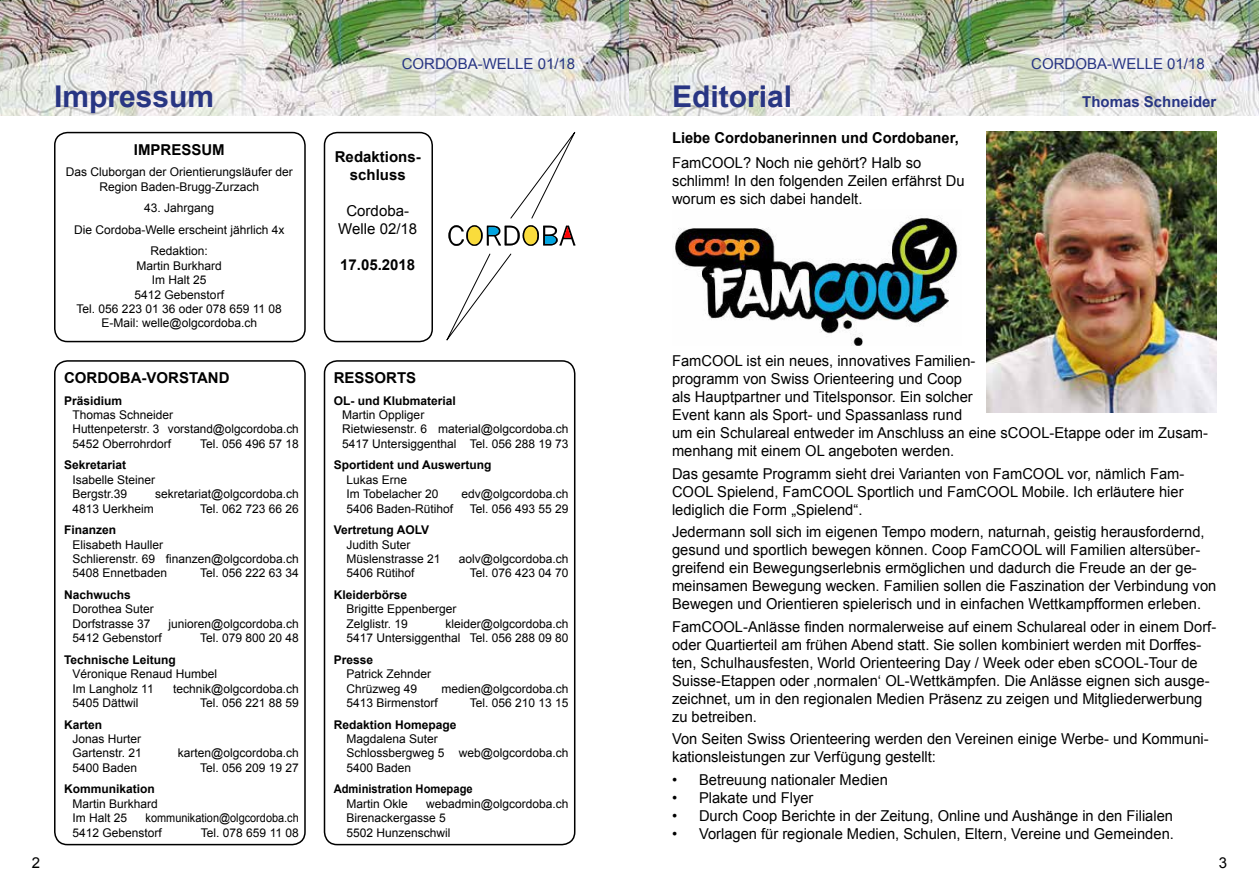
<style>
.page{position:relative;width:1259px;height:893px;background:#fff}
.page>*{position:absolute;margin:0;border:0;box-sizing:border-box;transform-origin:0 0}
.t1{font:700 30px "Arial";color:#283583}
.t2{font:15px/18px "Arial";color:#000}
.t3{font:700 15px/18px "Arial";color:#000;text-align:center}
.t4{font:15px "Arial";color:#283583}
.t5{font:700 15px "Arial";color:#283583}
.t6{font:12px/14.4px "Arial";color:#000}
.t7{font:700 12px "Arial";color:#000}
.t8{font:12px/14.4px "Arial";color:#000;scale:.91 1}
.t9{font:700 12px "Arial";color:#000;scale:.93 1}
</style>
<div class="page">
<img style="left:0;top:0;width:1259px;height:116px">
<svg style="left:446px;top:132px;width:129px;height:209px"></svg>
<div style="left:54px;top:360px;width:252px;height:485px;border:2px solid #000;border-radius:13px"></div>
<div style="left:54px;top:132px;width:252px;height:210px;border:2px solid #000;border-radius:13px"></div>
<div style="left:324px;top:132px;width:109px;height:210px;border:2px solid #000;border-radius:13px"></div>
<div style="left:324px;top:360px;width:251px;height:485px;border:2px solid #000;border-radius:13px"></div>
<img style="left:986px;top:132px;width:230px;height:280px">
<img style="left:675px;top:218px;width:285px;height:127px">
<h1 class="t1" style="left:54px;top:77px;width:162px">Impressum</h1>
<p class="t3" style="left:134px;top:141px;width:92px">IMPRESSUM</p>
<p class="t6" style="left:66px;top:165px;width:228px;text-align:center">Das Cluborgan der Orientierungsläufer der<br>Region Baden-Brugg-Zurzach</p>
<p class="t6" style="left:74px;top:197px;width:212px;line-height:21.6px;text-align:center">43. Jahrgang<br>Die Cordoba-Welle erscheint jährlich 4x<br>Redaktion:</p>
<p class="t6" style="left:77px;top:259px;width:207px;text-align:center">Martin Burkhard<br>Im Halt 25<br>5412 Gebenstorf<br>Tel. 056 223 01 36 oder 078 659 11 08<br>E-Mail: welle@olgcordoba.ch</p>
<p class="t3" style="left:64px;top:369px;width:167px">CORDOBA-VORSTAND</p>
<p class="t7" style="left:64px;top:392px;width:60px">Präsidium</p>
<p class="t6" style="left:73px;top:408px;width:228px">Thomas Schneider<br>Huttenpeterstr. 3 vorstand@olgcordoba.ch<br>5452 Oberrohrdorf</p>
<p class="t6" style="left:200px;top:436px;width:100px">Tel. 056 496 57 18</p>
<p class="t7" style="left:64px;top:457px;width:64px">Sekretariat</p>
<p class="t6" style="left:73px;top:472px;width:84px">Isabelle Steiner<br>Bergstr.39</p>
<p class="t6" style="left:155px;top:487px;width:145px">sekretariat@olgcordoba.ch</p>
<p class="t6" style="left:73px;top:501px;width:83px">4813 Uerkheim</p>
<p class="t6" style="left:200px;top:501px;width:100px">Tel. 062 723 66 26</p>
<p class="t7" style="left:64px;top:522px;width:54px">Finanzen</p>
<p class="t6" style="left:73px;top:537px;width:228px">Elisabeth Hauller<br>Schlierenstr. 69 finanzen@olgcordoba.ch<br>5408 Ennetbaden</p>
<p class="t6" style="left:200px;top:566px;width:100px">Tel. 056 222 63 34</p>
<p class="t7" style="left:64px;top:587px;width:68px">Nachwuchs</p>
<p class="t6" style="left:73px;top:602px;width:83px">Dorothea Suter<br>Dorfstrasse 37</p>
<p class="t6" style="left:168px;top:616px;width:132px">junioren@olgcordoba.ch</p>
<p class="t6" style="left:73px;top:631px;width:91px">5412 Gebenstorf</p>
<p class="t6" style="left:200px;top:631px;width:100px">Tel. 079 800 20 48</p>
<p class="t7" style="left:64px;top:652px;width:113px">Technische Leitung</p>
<p class="t6" style="left:73px;top:667px;width:146px">Véronique Renaud Humbel<br>Im Langholz 11</p>
<p class="t6" style="left:173px;top:681px;width:127px">technik@olgcordoba.ch</p>
<p class="t6" style="left:73px;top:696px;width:68px">5405 Dättwil</p>
<p class="t6" style="left:200px;top:696px;width:100px">Tel. 056 221 88 59</p>
<p class="t7" style="left:64px;top:716px;width:40px">Karten</p>
<p class="t6" style="left:73px;top:732px;width:71px">Jonas Hurter<br>Gartenstr. 21</p>
<p class="t6" style="left:178px;top:746px;width:122px">karten@olgcordoba.ch</p>
<p class="t6" style="left:73px;top:760px;width:66px">5400 Baden</p>
<p class="t6" style="left:200px;top:760px;width:100px">Tel. 056 209 19 27</p>
<p class="t7" style="left:64px;top:781px;width:92px">Kommunikation</p>
<p class="t6" style="left:73px;top:796px;width:87px">Martin Burkhard<br>Im Halt 25</p>
<p class="t8" style="left:73px;top:811px;width:250px;text-indent:73px">kommunikation@olgcordoba.ch<br>5412 Gebenstorf</p>
<p class="t6" style="left:201px;top:825px;width:99px">Tel. 078 659 11 08</p>
<p class="t4" style="left:402px;top:54px;width:175px">CORDOBA-WELLE 01/18</p>
<p class="t4" style="left:1031px;top:54px;width:175px">CORDOBA-WELLE 01/18</p>
<p class="t3" style="left:335px;top:148px;width:87px">Redaktions&shy;schluss</p>
<p class="t2" style="left:338px;top:202px;width:80px;text-align:center">Cordoba-<br>Welle 02/18</p>
<p class="t3" style="left:340px;top:256px;width:77px">17.05.2018</p>
<p class="t3" style="left:334px;top:369px;width:84px">RESSORTS</p>
<p class="t7" style="left:334px;top:392px;width:124px">OL- und Klubmaterial</p>
<p class="t6" style="left:342px;top:408px;width:228px">Martin Oppliger<br>Rietwiesenstr. 6 material@olgcordoba.ch<br>5417 Untersiggenthal Tel. 056 288 19 73</p>
<p class="t7" style="left:334px;top:457px;width:159px">Sportident und Auswertung</p>
<p class="t6" style="left:346px;top:472px;width:93px">Lukas Erne<br>Im Tobelacher 20</p>
<p class="t6" style="left:461px;top:487px;width:108px">edv@olgcordoba.ch</p>
<p class="t6" style="left:346px;top:501px;width:108px">5406 Baden-Rütihof</p>
<p class="t6" style="left:470px;top:501px;width:100px">Tel. 056 493 55 29</p>
<p class="t7" style="left:334px;top:522px;width:97px">Vertretung AOLV</p>
<p class="t6" style="left:346px;top:537px;width:96px">Judith Suter<br>Müslenstrasse 21</p>
<p class="t6" style="left:459px;top:552px;width:111px">aolv@olgcordoba.ch</p>
<p class="t6" style="left:346px;top:566px;width:70px">5406 Rütihof</p>
<p class="t6" style="left:470px;top:566px;width:100px">Tel. 076 423 04 70</p>
<p class="t7" style="left:334px;top:587px;width:75px">Kleiderbörse</p>
<p class="t6" style="left:346px;top:602px;width:112px">Brigitte Eppenberger<br>Zelglistr. 19</p>
<p class="t6" style="left:346px;top:616px;width:223px;text-align:right">kleider@olgcordoba.ch<br>5417 Untersiggenthal Tel. 056 288 09 80</p>
<p class="t7" style="left:334px;top:652px;width:41px">Presse</p>
<p class="t6" style="left:346px;top:667px;width:86px">Patrick Zehnder<br>Chrüzweg 49</p>
<p class="t6" style="left:441px;top:681px;width:128px">medien@olgcordoba.ch</p>
<p class="t6" style="left:346px;top:696px;width:93px">5413 Birmenstorf</p>
<p class="t6" style="left:470px;top:696px;width:100px">Tel. 056 210 13 15</p>
<p class="t7" style="left:334px;top:716px;width:124px">Redaktion Homepage</p>
<p class="t6" style="left:346px;top:732px;width:223px">Magdalena Suter<br>Schlossbergweg 5 web@olgcordoba.ch<br>5400 Baden</p>
<p class="t9" style="left:334px;top:781px;width:151px">Administration Homepage</p>
<p class="t6" style="left:346px;top:796px;width:63px">Martin Okle</p>
<p class="t6" style="left:346px;top:796px;width:223px;text-indent:80px">webadmin@olgcordoba.ch<br>Birenackergasse 5<br>5502 Hunzenschwil</p>
<h1 class="t1" style="left:672px;top:77px;width:122px">Editorial</h1>
<p class="t5" style="left:1082px;top:92px;width:136px">Thomas Schneider</p>
<p class="t3" style="left:672px;top:129px;width:288px">Liebe Cordobanerinnen und Cordobaner,</p>
<p class="t2" style="left:672px;top:154px;width:294px">FamCOOL? Noch nie gehört? Halb so schlimm! In den folgenden Zeilen erfährst Du worum es sich dabei handelt.</p>
<p class="t2" style="left:672px;top:352px;width:537px">FamCOOL ist ein neues, innovatives Familien-<br>programm von Swiss Orienteering und Coop<br>als Hauptpartner und Titelsponsor. Ein solcher<br>Event kann als Sport- und Spassanlass rund<br>um ein Schulareal entweder im Anschluss an eine sCOOL-Etappe oder im Zusam&shy;menhang mit einem OL angeboten werden.</p>
<p class="t2" style="left:672px;top:465px;width:514px;text-align:justify">Das gesamte Programm sieht drei Varianten von FamCOOL vor, nämlich Fam-COOL Spielend, FamCOOL Sportlich und FamCOOL Mobile. Ich erläutere hier lediglich die Form „Spielend“.</p>
<p class="t2" style="left:672px;top:523px;width:546px">Jedermann soll sich im eigenen Tempo modern, naturnah, geistig herausfordernd, gesund und sportlich bewegen können. Coop FamCOOL will Familien altersüber&shy;greifend ein Bewegungserlebnis ermöglichen und dadurch die Freude an der ge&shy;meinsamen Bewegung wecken. Familien sollen die Faszination der Verbindung von Bewegen und Orientieren spielerisch und in einfachen Wettkampfformen erleben.</p>
<p class="t2" style="left:672px;top:618px;width:546px">FamCOOL-Anlässe finden normalerweise auf einem Schulareal oder in einem Dorf&shy;oder Quartierteil am frühen Abend statt. Sie sollen kombiniert werden mit Dorffes&shy;ten, Schulhausfesten, World Orienteering Day / Week oder eben sCOOL-Tour de Suisse-Etappen oder ‚normalen‘ OL-Wettkämpfen. Die Anlässe eignen sich ausge&shy;zeichnet, um in den regionalen Medien Präsenz zu zeigen und Mitgliederwerbung zu betreiben.</p>
<p class="t2" style="left:672px;top:730px;width:538px">Von Seiten Swiss Orienteering werden den Vereinen einige Werbe- und Kommuni&shy;kationsleistungen zur Verfügung gestellt:</p>
<p class="t2" style="left:672px;top:771px;width:217px">• Betreuung nationaler Medien</p>
<p class="t2" style="left:672px;top:789px;width:143px">• Plakate und Flyer</p>
<p class="t2" style="left:672px;top:807px;width:502px">• Durch Coop Berichte in der Zeitung, Online und Aushänge in den Filialen</p>
<p class="t2" style="left:672px;top:825px;width:503px">• Vorlagen für regionale Medien, Schulen, Eltern, Vereine und Gemeinden.</p>
<p class="t2" style="left:32px;top:854px;width:10px">2</p>
<p class="t2" style="left:1219px;top:854px;width:10px">3</p>
</div>
